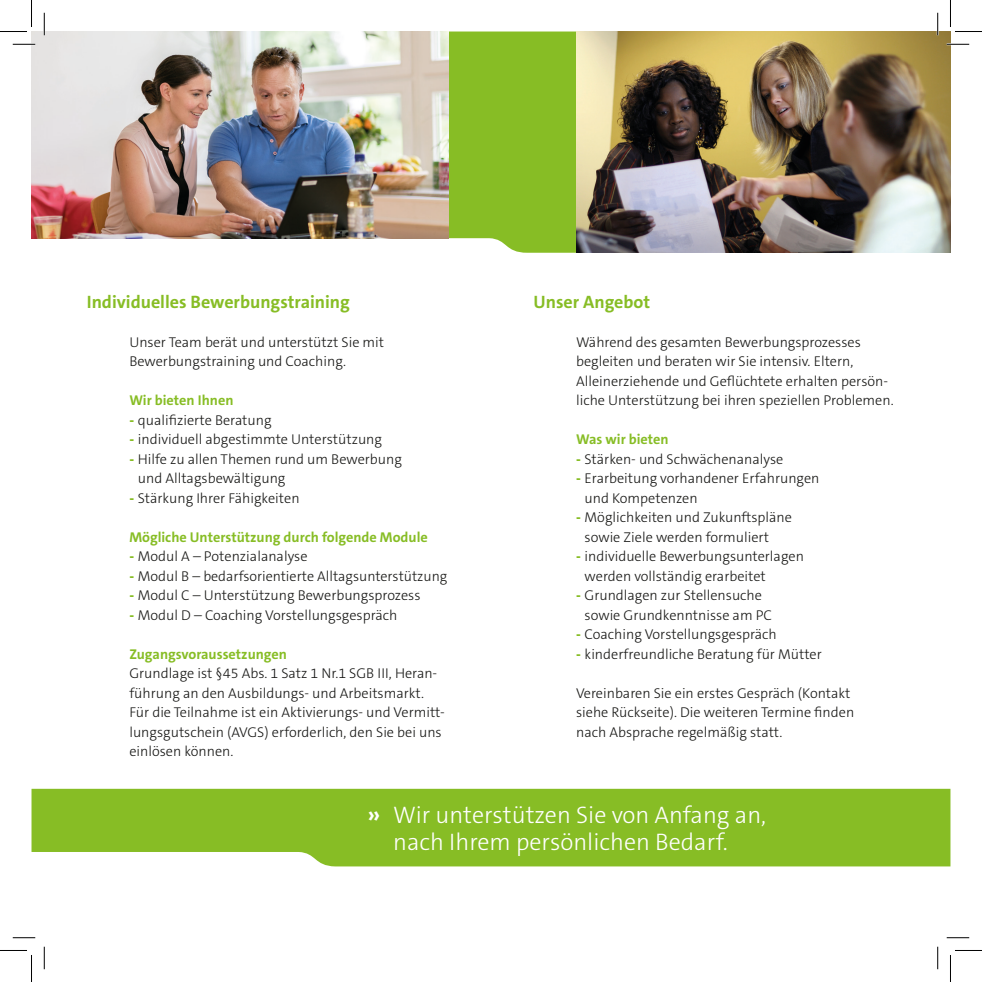
<style>
.page{position:relative;width:982px;height:982px;background:#fff}
.page>*{position:absolute;margin:0;border:0;box-sizing:border-box;transform-origin:0 0}
.Innenteil_-_Zitat{font:300 24px/27px "The Sans C5";color:#fff;text-align:center}
.Innenteil_-_Überschrift{font:700 18px "The Sans C5";color:#87bd25}
.Innenteil_-_Fließtext{font:300 14.25px/19.5px "The Sans C5";color:#181816}
.Innenteil_-_Zwischentitel{font:300 14.25px/19.5px "The Sans C5";color:#181816}
.Innenteil_-_Aufzählung{font:300 14.25px/19.5px "The Sans C5";color:#181816}
.Innenteil_-_Zwischentitel-2{font:700 14.25px "The Sans C5";color:#87bd25}
.s1{font-weight:800;color:#87bd25}
.s2{font-weight:700}
</style>
<div class="page">
<svg style="left:32px;top:788px;width:918px;height:78px;background:#8fc133"></svg>
<div style="left:448px;top:32px;width:128px;height:221px;background:#87bd25"></div>
<img style="left:32px;top:32px;width:416px;height:206px">
<img style="left:576px;top:32px;width:374px;height:221px">
<hr style="left:13px;top:43px;width:22px;height:2px;background:#fff">
<hr style="left:946px;top:43px;width:23px;height:2px;background:#fff">
<hr style="left:43px;top:13px;width:2px;height:22px;background:#fff">
<hr style="left:936px;top:13px;width:2px;height:22px;background:#fff">
<svg style="left:13px;top:44px;width:22px;height:1px"></svg>
<svg style="left:946px;top:44px;width:23px;height:1px"></svg>
<svg style="left:13px;top:937px;width:22px;height:1px"></svg>
<svg style="left:946px;top:937px;width:23px;height:1px"></svg>
<svg style="left:44px;top:13px;width:1px;height:22px"></svg>
<svg style="left:44px;top:946px;width:1px;height:23px"></svg>
<svg style="left:937px;top:13px;width:1px;height:22px"></svg>
<svg style="left:937px;top:946px;width:1px;height:23px"></svg>
<svg style="left:0;top:0;width:32px;height:32px"></svg>
<svg style="left:0;top:950px;width:32px;height:31px"></svg>
<svg style="left:950px;top:0;width:31px;height:32px"></svg>
<svg style="left:950px;top:950px;width:31px;height:31px"></svg>
<p class="Innenteil_-_Überschrift" style="left:87px;top:290px;width:264px">Individuelles Bewerbungstraining</p>
<p class="Innenteil_-_Überschrift" style="left:533px;top:290px;width:118px">Unser Angebot</p>
<p class="Innenteil_-_Fließtext" style="left:129px;top:332px;width:256px">Unser Team berät und unterstützt Sie mit<br>Bewerbungstraining und Coaching.</p>
<p class="Innenteil_-_Zwischentitel-2" style="left:129px;top:391px;width:106px">Wir bieten Ihnen</p>
<p class="Innenteil_-_Fließtext" style="left:129px;top:410px;width:144px"><span class="s1">-</span> qualifizierte Beratung</p>
<p class="Innenteil_-_Fließtext" style="left:129px;top:430px;width:254px"><span class="s1">-</span> individuell abgestimmte Unterstützung</p>
<p class="Innenteil_-_Fließtext" style="left:138px;top:449px;width:265px;text-indent:-9px"><span class="s1">-</span> Hilfe zu allen Themen rund um Bewerbung und Alltagsbewältigung</p>
<p class="Innenteil_-_Fließtext" style="left:129px;top:488px;width:172px"><span class="s1">-</span> Stärkung Ihrer Fähigkeiten</p>
<p class="Innenteil_-_Zwischentitel-2" style="left:129px;top:528px;width:300px">Mögliche Unterstützung durch folgende Module</p>
<p class="Innenteil_-_Fließtext" style="left:129px;top:547px;width:180px"><span class="s1">-</span> Modul A – Potenzialanalyse</p>
<p class="Innenteil_-_Fließtext" style="left:129px;top:566px;width:319px"><span class="s1">-</span> Modul B – bedarfsorientierte Alltagsunterstützung</p>
<p class="Innenteil_-_Fließtext" style="left:129px;top:586px;width:293px"><span class="s1">-</span> Modul C – Unterstützung Bewerbungsprozess</p>
<p class="Innenteil_-_Fließtext" style="left:129px;top:605px;width:269px"><span class="s1">-</span> Modul D – Coaching Vorstellungsgespräch</p>
<p class="Innenteil_-_Zwischentitel-2" style="left:129px;top:645px;width:159px">Zugangsvoraussetzungen</p>
<p class="Innenteil_-_Fließtext" style="left:129px;top:664px;width:317px">Grundlage ist §45 Abs. 1 Satz 1 Nr.1 SGB III, Heran&shy;führung an den Ausbildungs- und Arbeitsmarkt.<br>Für die Teilnahme ist ein Aktivierungs- und Vermitt&shy;lungsgutschein (AVGS) erforderlich, den Sie bei uns einlösen können.</p>
<p class="Innenteil_-_Zwischentitel" style="left:576px;top:332px;width:319px">Während des gesamten Bewerbungsprozesses begleiten und beraten wir Sie intensiv. Eltern, Alleinerziehende und Geflüchtete erhalten persön&shy;liche Unterstützung bei ihren speziellen Problemen.</p>
<p class="Innenteil_-_Zwischentitel-2" style="left:576px;top:430px;width:94px">Was wir bieten</p>
<p class="Innenteil_-_Fließtext" style="left:576px;top:449px;width:209px"><span class="s1">-</span> Stärken- und Schwächenanalyse</p>
<p class="Innenteil_-_Fließtext" style="left:584px;top:469px;width:236px;text-indent:-9px"><span class="s1">-</span> Erarbeitung vorhandener Erfahrungen und Kompetenzen</p>
<p class="Innenteil_-_Fließtext" style="left:584px;top:508px;width:209px;text-indent:-9px"><span class="s1">-</span> Möglichkeiten und Zukunftspläne sowie Ziele werden formuliert</p>
<p class="Innenteil_-_Fließtext" style="left:584px;top:547px;width:221px;text-indent:-9px"><span class="s1">-</span> individuelle Bewerbungsunterlagen werden vollständig erarbeitet</p>
<p class="Innenteil_-_Fließtext" style="left:584px;top:586px;width:189px;text-indent:-9px"><span class="s1">-</span> Grundlagen zur Stellensuche sowie Grundkenntnisse am PC</p>
<p class="Innenteil_-_Fließtext" style="left:576px;top:625px;width:202px"><span class="s1">-</span> Coaching Vorstellungsgespräch</p>
<p class="Innenteil_-_Fließtext" style="left:576px;top:644px;width:247px"><span class="s1">-</span> kinderfreundliche Beratung für Mütter</p>
<p class="Innenteil_-_Aufzählung" style="left:576px;top:683px;width:280px">Vereinbaren Sie ein erstes Gespräch (Kontakt siehe Rückseite). Die weiteren Termine finden nach Absprache regelmäßig statt.</p>
<p class="Innenteil_-_Zitat" style="left:367px;top:801px;width:400px"><span class="s2">»</span> Wir unterstützen Sie von Anfang an, nach Ihrem persönlichen Bedarf.</p>
</div>
